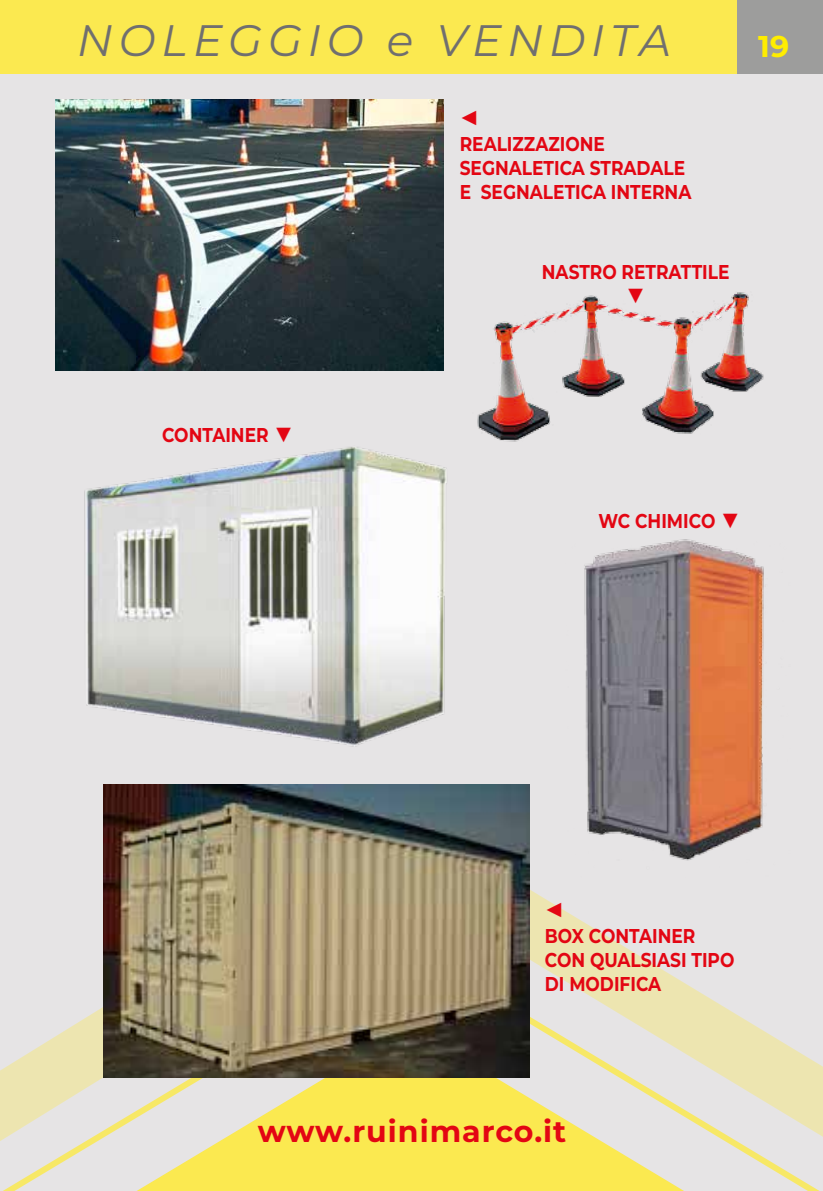
<style>
.page{position:relative;width:823px;height:1191px;background:#fff}
.page>*{position:absolute;margin:0;border:0;box-sizing:border-box;transform-origin:0 0}
.t1{font:italic 44px "Montserrat";letter-spacing:.13em;color:#706f6f}
.t2{font:700 34px "Montserrat";color:#e30613}
.t3{font:700 30px "Montserrat";letter-spacing:.035em;color:#e30613}
.t4{font:700 30px "Montserrat";color:#ffed00}
.t5{font:700 20px/24px "Montserrat";color:#e30613;scale:.85 1}
.s1{font-size:34px}
</style>
<div class="page">
<div style="left:0;top:0;width:822px;height:1191px;background:#e6e4e5"></div>
<div style="left:0;top:0;width:822px;height:74px;background:#fbe950"></div>
<div style="left:737px;top:0;width:85px;height:74px;background:#9d9d9c"></div>
<svg style="left:3px;top:1159px;width:817px;height:32px"></svg>
<svg style="left:0;top:815px;width:822px;height:344px"></svg>
<img style="left:84px;top:447px;width:363px;height:300px">
<img style="left:563px;top:539px;width:227px;height:338px">
<img style="left:104px;top:784px;width:425px;height:293px">
<img style="left:55px;top:99px;width:388px;height:271px">
<img style="left:477px;top:292px;width:287px;height:150px">
<h1 class="t1" style="left:77px;top:11px;width:595px">NOLEGGIO e VENDITA</h1>
<h3 class="t4" style="left:757px;top:26px;width:32px">19</h3>
<h2 class="t2" style="left:459px;top:92px;width:22px">◀</h2>
<p class="t5" style="left:459px;top:131px;width:132px">REALI ZZAZIONE<br>SEGN</p>
<p class="t5" style="left:508px;top:155px;width:195px">ALETI CA STRADALE</p>
<p class="t5" style="left:459px;top:179px;width:40px">E SEGN</p>
<p class="t5" style="left:529px;top:179px;width:191px">ALETICA INTERNA</p>
<p class="t5" style="left:162px;top:422px;width:156px">CONTAINE R <span class="s1">▼</span></p>
<p class="t5" style="left:541px;top:259px;width:137px">NASTRO RETRATT</p>
<p class="t5" style="left:701px;top:259px;width:34px">ILE</p>
<h2 class="t2" style="left:625px;top:270px;width:22px">▼</h2>
<p class="t5" style="left:598px;top:508px;width:169px">WC CHIMICO <span class="s1">▼</span></p>
<h2 class="t2" style="left:544px;top:884px;width:22px">◀</h2>
<p class="t5" style="left:544px;top:923px;width:178px">BOX CONTAINER<br>CON</p>
<p class="t5" style="left:589px;top:947px;width:45px">QUALSIASI</p>
<p class="t5" style="left:691px;top:947px;width:50px">TI PO</p>
<p class="t5" style="left:544px;top:971px;width:123px">DI MODIFICA</p>
<h3 class="t3" style="left:258px;top:1111px;width:310px">WWW.RUINIMARCO.IT</h3>
</div>
